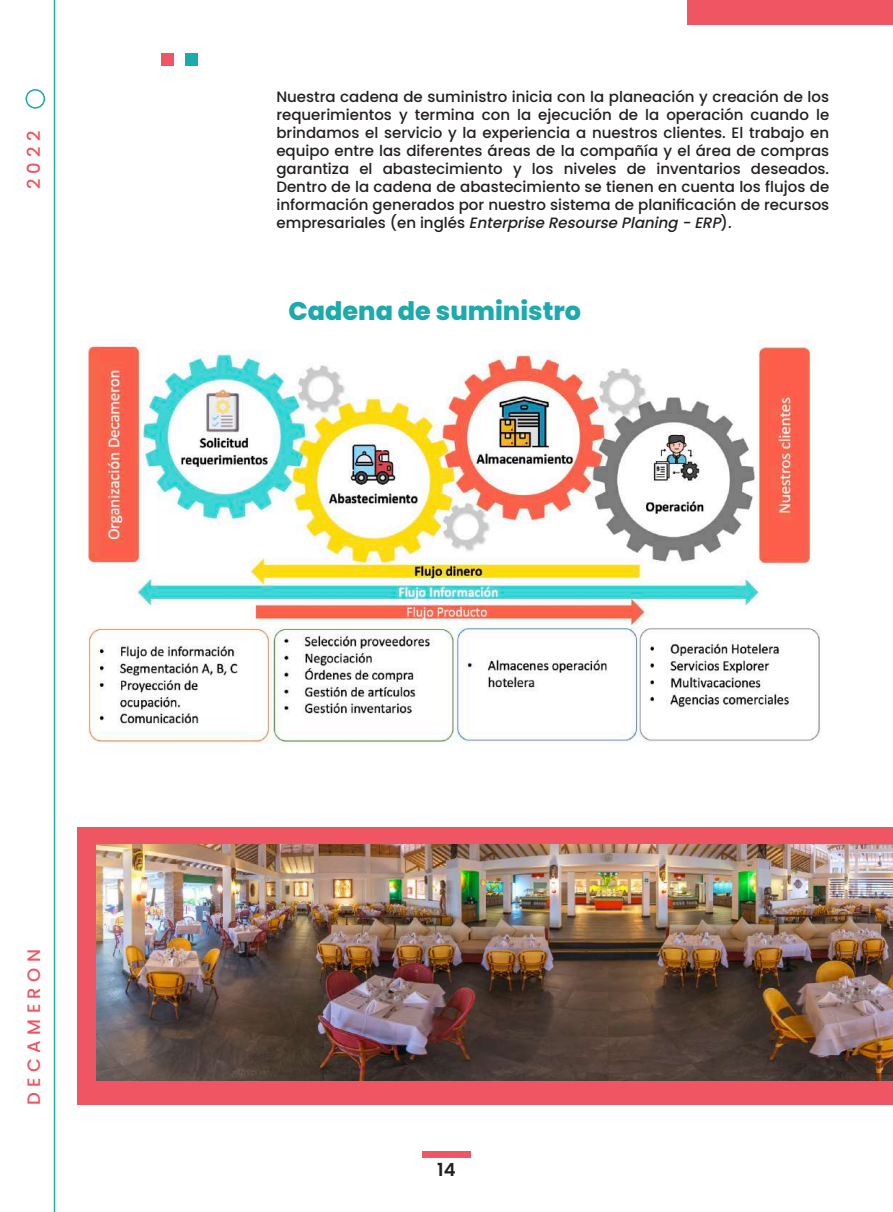
<style>
.page{position:relative;width:893px;height:1212px;background:#fff}
.page>*{position:absolute;margin:0;border:0;box-sizing:border-box;transform-origin:0 0}
.t1{font:800 25.5px "Poppins";color:#1caaac}
.t2{font:500 18px "Poppins";letter-spacing:.3em;color:#ef5562}
.t3{font:600 18px "Poppins";color:#231f20}
.t4{font:500 15px/18px "Poppins";color:#231f20;text-align:justify}
.s1{font-style:italic}
</style>
<div class="page">
<div style="left:26px;top:89px;width:19px;height:20px;border:2px solid #1caaac;border-radius:50%"></div>
<hr style="left:54px;top:0;width:1px;height:1212px;background:#1caaac">
<div style="left:422px;top:1151px;width:48px;height:6px;background:#ef5562"></div>
<div style="left:688px;top:0;width:205px;height:25px;background:#ef5562"></div>
<div style="left:77px;top:827px;width:816px;height:278px;background:#ef5562"></div>
<img style="left:88px;top:339px;width:733px;height:405px">
<img style="left:96px;top:844px;width:797px;height:236px">
<div style="left:186px;top:53px;width:12px;height:12px;background:#1caaac"></div>
<div style="left:161px;top:53px;width:13px;height:12px;background:#ef5562"></div>
<p class="t2" style="left:23px;top:189px;width:60px;rotate:-90deg">2022</p>
<p class="t4" style="left:276px;top:87px;width:554px">Nuestra cadena de suministro inicia con la planeación y creación de los requerimientos y termina con la ejecución de la operación cuando le brindamos el servicio y la experiencia a nuestros clientes. El trabajo en equipo entre las diferentes áreas de la compañía y el área de compras garantiza el abastecimiento y los niveles de inventarios deseados.<br>Dentro de la cadena de abastecimiento se tienen en cuenta los flujos de información generados por nuestro sistema de planificación de recursos e m p r e s a r i a l e s ( e n i n g l é s <span class="s1">Enterprise Resourse Planing -ERP</span>) .</p>
<h1 class="t1" style="left:288px;top:296px;width:294px">Cadena de suministro</h1>
<p class="t2" style="left:23px;top:1105px;width:157px;rotate:-90deg">DECAMERON</p>
<p class="t3" style="left:437px;top:1160px;width:20px">14</p>
</div>
